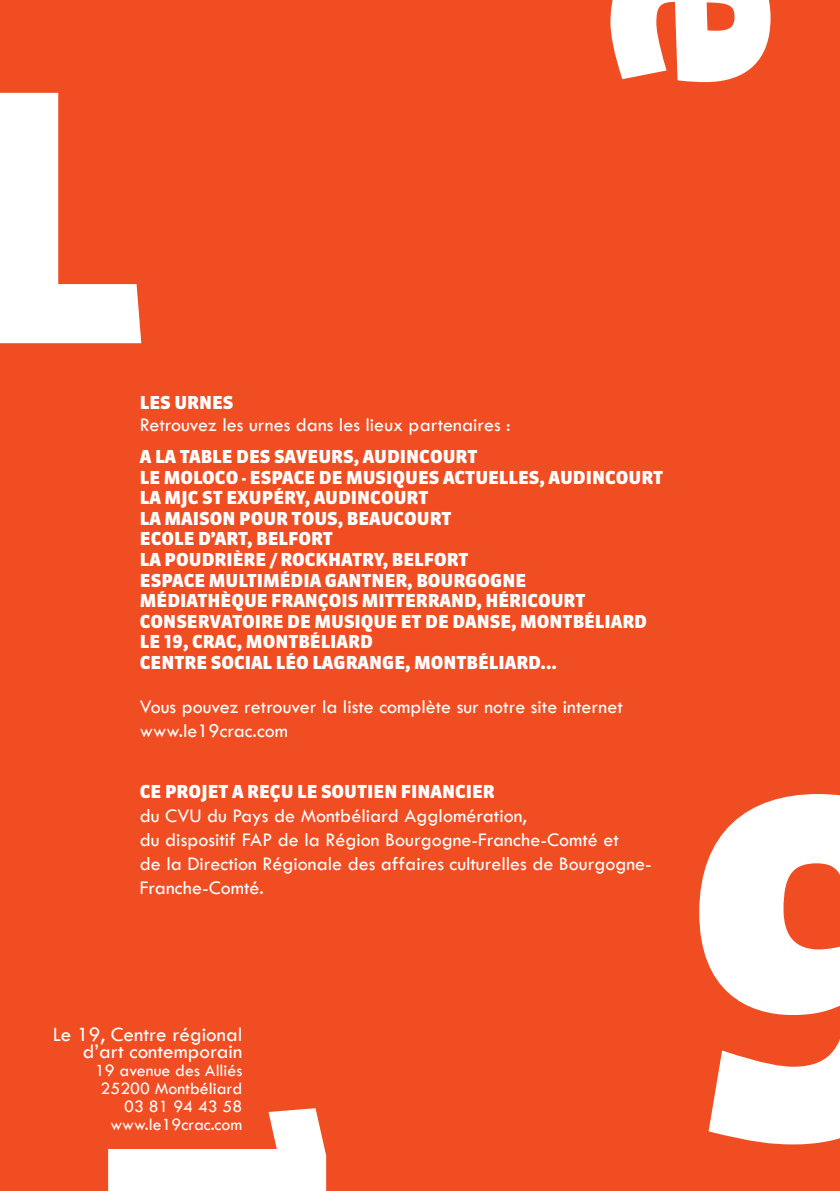
<style>
.page{position:relative;width:840px;height:1191px;background:#fff}
.page>*{position:absolute;margin:0;border:0;box-sizing:border-box;transform-origin:0 0}
.t1{font:900 465.2px "Sanuk LF";color:#fff}
.t2{font:900 341.6px "Sanuk LF";color:#fff}
.t3{font:900 297.2px "Sanuk LF";color:#fff}
.t4{font:900 290.2px "Sanuk LF";color:#fff}
.t5{font:21px/17.8px "Tw Cen";color:#fff;text-align:right}
.t6{font:20px/24px "Tw Cen";color:#fff}
.t7{font:900 17.8px/20.6px "Sanuk LF";color:#fff}
.t8{font:17.8px/17.8px "Tw Cen";color:#fff;text-align:center}
</style>
<div class="page">
<div style="left:0;top:0;width:839px;height:1191px;background:#f04d22"></div>
<h2 class="t2" style="left:-38px;top:7px;width:186px">L</h2>
<h3 class="t4" style="left:898px;top:-62px;width:154px;rotate:90deg">E</h3>
<p class="t7" style="left:140px;top:392px;width:11px">LES</p>
<p class="t7" style="left:174px;top:392px;width:13px">URNES</p>
<p class="t6" style="left:140px;top:412px;width:372px">Retrouvez les urnes dans les lieux partenaires :</p>
<p class="t7" style="left:140px;top:447px;width:180px">A LA TABLE DES SAVEURS</p>
<p class="t7" style="left:353px;top:447px;width:58px">, AUDINCOURT</p>
<p class="t7" style="left:140px;top:467px;width:38px">LE MOLOCO</p>
<p class="t7" style="left:242px;top:467px;width:31px">- ESPACE</p>
<p class="t7" style="left:319px;top:467px;width:99px">DE MUSIQUES</p>
<p class="t7" style="left:443px;top:467px;width:12px">ACTUELLES</p>
<p class="t7" style="left:539px;top:467px;width:58px">, AUDINCOURT</p>
<p class="t7" style="left:140px;top:488px;width:122px">LA MJC ST EXUPÉR</p>
<p class="t7" style="left:296px;top:488px;width:67px">Y, AUDINCOURT</p>
<p class="t7" style="left:140px;top:508px;width:38px">LA MAISON</p>
<p class="t7" style="left:239px;top:508px;width:13px">POUR</p>
<p class="t7" style="left:291px;top:508px;width:13px">TOUS</p>
<p class="t7" style="left:337px;top:508px;width:22px">, BEAUCOURT</p>
<p class="t7" style="left:140px;top:529px;width:23px">ECOLE</p>
<p class="t7" style="left:140px;top:529px;width:306px;text-indent:58px">D’ART, BEL FORT<br>LA POU DRI ÈRE / ROCKHATRY, BELFORT<br>ESPACE</p>
<p class="t7" style="left:209px;top:570px;width:27px">MULTI</p>
<p class="t7" style="left:263px;top:570px;width:87px">MÉDIA GANTNER</p>
<p class="t7" style="left:407px;top:570px;width:34px">, BOUR</p>
<p class="t7" style="left:465px;top:570px;width:49px">GOGNE</p>
<p class="t7" style="left:140px;top:590px;width:144px">MÉDIATHÈQUE FRAN</p>
<p class="t7" style="left:318px;top:590px;width:22px">ÇOIS</p>
<p class="t7" style="left:361px;top:590px;width:13px">MITTERRAN</p>
<p class="t7" style="left:464px;top:590px;width:34px">D, HÉRICOURT</p>
<p class="t7" style="left:140px;top:611px;width:24px">CONSER</p>
<p class="t7" style="left:209px;top:611px;width:23px">VATOIRE</p>
<p class="t7" style="left:287px;top:611px;width:190px">DE MUSIQUE ET DE DANSE</p>
<p class="t7" style="left:511px;top:611px;width:23px">, MONT</p>
<p class="t7" style="left:572px;top:611px;width:23px">BÉLIAR</p>
<p class="t7" style="left:634px;top:611px;width:14px">D</p>
<p class="t7" style="left:140px;top:631px;width:64px">LE 19, CRAC</p>
<p class="t7" style="left:237px;top:631px;width:23px">, MONT</p>
<p class="t7" style="left:298px;top:631px;width:23px">BÉLIAR</p>
<p class="t7" style="left:360px;top:631px;width:14px">D</p>
<p class="t7" style="left:140px;top:652px;width:23px">CENTRE</p>
<p class="t7" style="left:210px;top:652px;width:22px">SOCIAL</p>
<p class="t7" style="left:275px;top:652px;width:83px">LÉO LAGRAN</p>
<p class="t7" style="left:382px;top:652px;width:46px">GE, MONT</p>
<p class="t7" style="left:466px;top:652px;width:23px">BÉLIAR</p>
<p class="t7" style="left:528px;top:652px;width:30px">D...</p>
<p class="t6" style="left:140px;top:694px;width:484px">Vous pouvez retrouver la liste complète sur notre site internet www.le19crac.com</p>
<p class="t7" style="left:140px;top:781px;width:37px">CE PROJET</p>
<p class="t7" style="left:232px;top:781px;width:101px">AREÇULE SOUTIEN</p>
<p class="t7" style="left:400px;top:781px;width:22px">FINANCIER</p>
<p class="t6" style="left:140px;top:803px;width:513px">du CVU du Pays de Montbéliard Agglomération,<br>du dispositif FAP de la Région Bourgogne-Franche-Comté et<br>de la Direction Régionale des affaires culturelles de Bourgogne-Franche-Comté.</p>
<p class="t5" style="left:53px;top:1025px;width:191px">Le 19, Centre régional d’art contemporain</p>
<p class="t8" style="left:95px;top:1061px;width:149px">19 avenue des Alliés<br>25200 Montbéliard</p>
<h3 class="t3" style="left:400px;top:1095px;width:135px;rotate:90deg">1</h3>
<p class="t8" style="left:110px;top:1097px;width:133px;text-align:right">03 81 94 43 58 www.le19crac.com</p>
<h1 class="t1" style="left:674px;top:682px;width:285px">9</h1>
</div>
